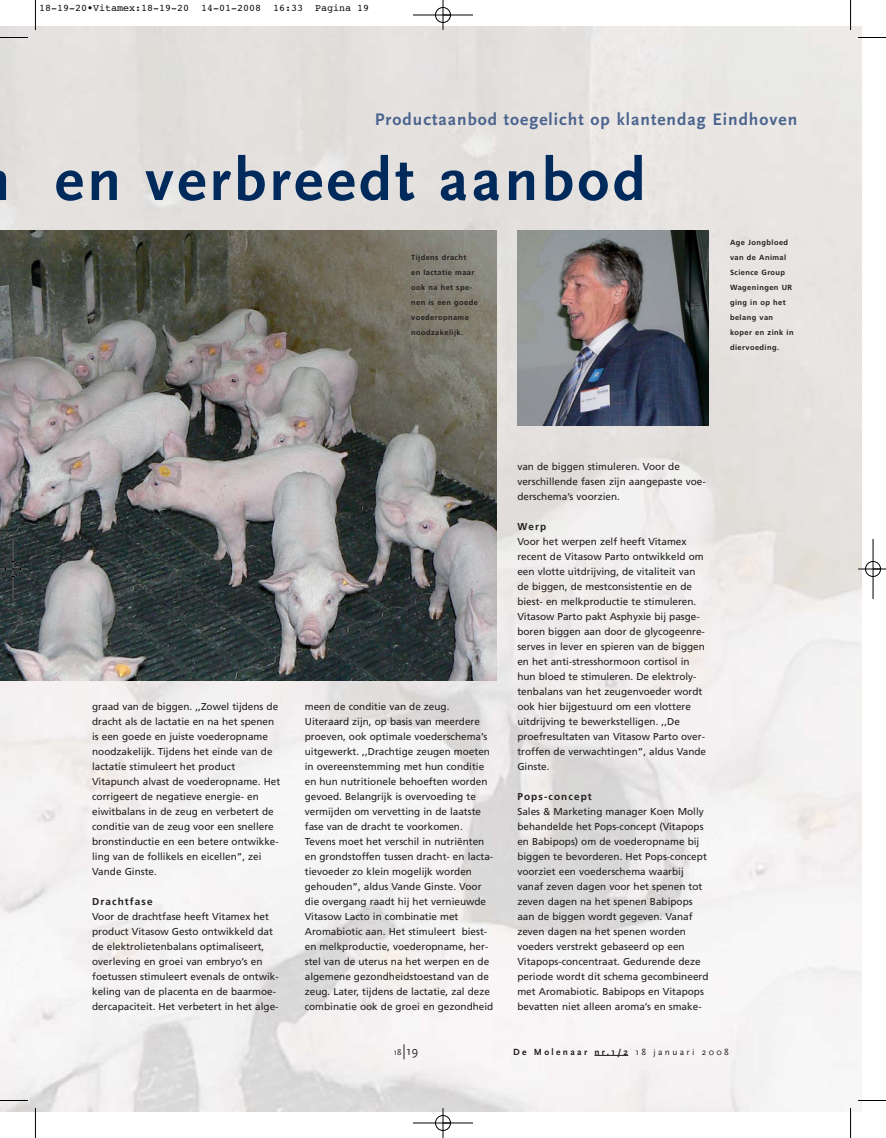
<style>
.page{position:relative;width:886px;height:1138px;background:#fff}
.page>*{position:absolute;margin:0;border:0;box-sizing:border-box;transform-origin:0 0}
.t1{font:700 61.88px "Scala Sans";letter-spacing:.055em;color:#002a5c}
.t2{font:700 17.5px "Scala Sans";letter-spacing:.055em;color:#4b648f}
.t3{font:10px/15px "Frutiger";color:#231f20}
.t4{font:10px "Courier";color:#000}
.t5{font:700 9.38px "Scala Sans";letter-spacing:.25em;color:#231f20}
.t6{font:8.75px "Scala Sans";color:#231f20}
.t7{font:700 7.5px/15px "Frutiger";letter-spacing:.055em;color:#231f20}
.s1{font-weight:700}
.s2{font-size:12.5px}
.s3{font-weight:400}
</style>
<div class="page">
<img style="left:0;top:27px;width:861px;height:1084px">
<hr style="left:594px;top:1055px;width:34px;height:1px;background:#231f20">
<svg style="left:404px;top:1044px;width:1px;height:15px"></svg>
<img style="left:0;top:230px;width:496px;height:450px">
<img style="left:517px;top:230px;width:192px;height:195px">
<hr style="left:35px;top:0;width:1px;height:30px;background:#000">
<svg style="left:0;top:37px;width:28px;height:1px"></svg>
<hr style="left:850px;top:0;width:1px;height:30px;background:#000">
<svg style="left:858px;top:37px;width:28px;height:1px"></svg>
<hr style="left:35px;top:1108px;width:1px;height:30px;background:#000">
<svg style="left:0;top:1100px;width:28px;height:1px"></svg>
<hr style="left:850px;top:1108px;width:1px;height:30px;background:#000">
<svg style="left:858px;top:1100px;width:28px;height:1px"></svg>
<hr style="left:413px;top:15px;width:60px;height:1px;background:#000">
<hr style="left:413px;top:1123px;width:60px;height:1px;background:#000">
<hr style="left:13px;top:539px;width:1px;height:60px;background:#000">
<hr style="left:873px;top:539px;width:1px;height:60px;background:#000">
<hr style="left:443px;top:0;width:1px;height:30px;background:#000">
<hr style="left:443px;top:1108px;width:1px;height:30px;background:#000">
<svg style="left:0;top:569px;width:28px;height:1px"></svg>
<svg style="left:858px;top:569px;width:28px;height:1px"></svg>
<div style="left:435px;top:7px;width:16px;height:16px;border:1px solid #000;border-radius:50%"></div>
<div style="left:435px;top:1115px;width:16px;height:16px;border:1px solid #000;border-radius:50%"></div>
<div style="left:5px;top:561px;width:16px;height:16px;border:1px solid #000;border-radius:50%"></div>
<div style="left:865px;top:561px;width:16px;height:16px;border:1px solid #000;border-radius:50%"></div>
<p class="t4" style="left:39px;top:4px;width:332px">18-19-20•Vitamex:18-19-20 14-01-2008 16:33 Pagina 19</p>
<p class="t2" style="left:375px;top:112px;width:424px">Productaanbod toegelicht op klantendag Eindhoven</p>
<p class="t1" style="left:55px;top:155px;width:592px">en verbreedt aanbod</p>
<p class="t7" style="left:411px;top:250px;width:68px">Tijdens dracht<br>en lactatie maar ook na het spe&shy;nen is een goede voederopname noodzakelijk.</p>
<p class="t7" style="left:730px;top:235px;width:65px">Age Jongbloed van de Animal<br>Science Group<br>Wageningen UR ging in op het belang van koper en zink in diervoeding.</p>
<p class="t3" style="left:92px;top:700px;width:190px">graad van de biggen. ,,Zowel tijdens de dracht als de lactatie en na het spenen is een goede en juiste voederopname noodzakelijk. Tijdens het einde van de lactatie stimuleert het product Vitapunch alvast de voederopname. Het corrigeert de negatieve energie- en eiwitbalans in de zeug en verbetert de conditie van de zeug voor een snellere bronstinductie en een betere ontwikke&shy;ling van de follikels en eicellen”, zei Vande Ginste.</p>
<p class="t3" style="left:92px;top:895px;width:188px"><span class="s1">Drachtfase<br></span>Voor de drachtfase heeft Vitamex het product Vitasow Gesto ontwikkeld dat de elektrolietenbalans optimaliseert, overleving en groei van embryo’s en foetussen stimuleert evenals de ontwik&shy;keling van de placenta en de baarmoe&shy;dercapaciteit. Het verbetert in het alge-</p>
<p class="t3" style="left:305px;top:700px;width:190px">meen de conditie van de zeug.<br>Uiteraard zijn, op basis van meerdere proeven, ook optimale voederschema’s uitgewerkt. ,,Drachtige zeugen moeten in overeenstemming met hun conditie en hun nutritionele behoeften worden gevoed. Belangrijk is overvoeding te vermijden om vervetting in de laatste fase van de dracht te voorkomen.<br>Tevens moet het verschil in nutriënten en grondstoffen tussen dracht- en lacta&shy;tievoeder zo klein mogelijk worden gehouden”, aldus Vande Ginste. Voor die overgang raadt hij het vernieuwde Vitasow Lacto in combinatie met Aromabiotic aan. Het stimuleert biest&shy;en melkproductie, voederopname, her&shy;stel van de uterus na het werpen en de algemene gezondheidstoestand van de zeug. Later, tijdens de lactatie, zal deze combinatie ook de groei en gezondheid</p>
<p class="t3" style="left:517px;top:460px;width:190px">van de biggen stimuleren. Voor de verschillende fasen zijn aangepaste voe&shy;derschema’s voorzien.</p>
<p class="t3" style="left:517px;top:520px;width:190px"><span class="s1">Werp<br></span>Voor het werpen zelf heeft Vitamex recent de Vitasow Parto ontwikkeld om een vlotte uitdrijving, de vitaliteit van de biggen, de mestconsistentie en de biest- en melkproductie te stimuleren.<br>Vitasow Parto pakt Asphyxie bij pasge&shy;boren biggen aan door de glycogeenre&shy;serves in lever en spieren van de biggen en het anti-stresshormoon cortisol in hun bloed te stimuleren. De elektroly&shy;tenbalans van het zeugenvoeder wordt ook hier bijgestuurd om een vlottere uitdrijving te bewerkstelligen. ,,De proefresultaten van Vitasow Parto over&shy;troffen de verwachtingen”, aldus Vande Ginste.</p>
<p class="t3" style="left:517px;top:790px;width:193px"><span class="s1">Pops-concept<br></span>Sales &amp; Marketing manager Koen Molly behandelde het Pops-concept (Vitapops en Babipops) om de voederopname bij biggen te bevorderen. Het Pops-concept voorziet een voederschema waarbij vanaf zeven dagen voor het spenen tot zeven dagen na het spenen Babipops aan de biggen wordt gegeven. Vanaf zeven dagen na het spenen worden voeders verstrekt gebaseerd op een Vitapops-concentraat. Gedurende deze periode wordt dit schema gecombineerd met Aromabiotic. Babipops en Vitapops bevatten niet alleen aroma’s en smake-</p>
<p class="t6" style="left:394px;top:1049px;width:26px">18 <span class="s2">19</span></p>
<p class="t5" style="left:513px;top:1048px;width:217px">De Molenaar nr.1/2 <span class="s3">18 januari 2008</span></p>
</div>
